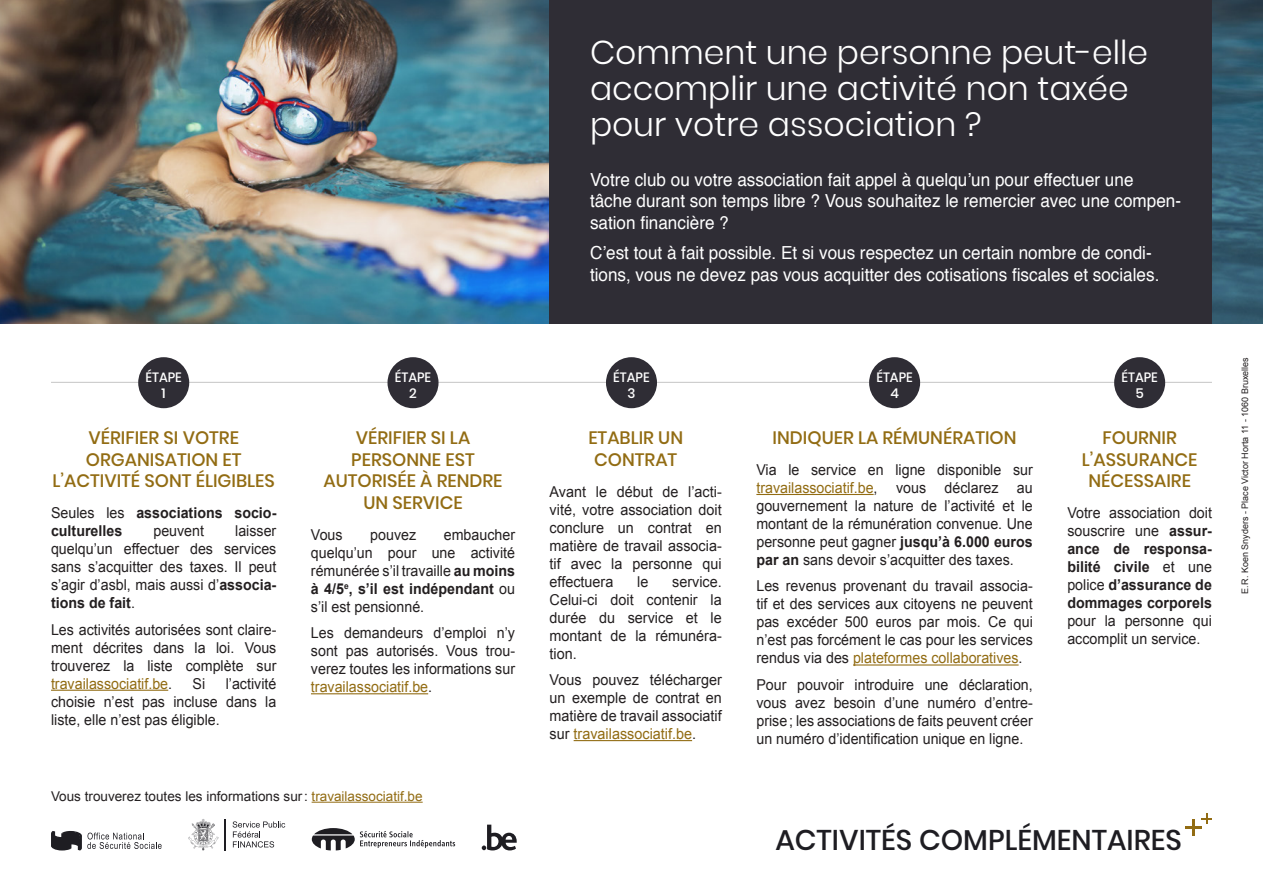
<style>
.page{position:relative;width:1263px;height:893px;background:#fff}
.page>*{position:absolute;margin:0;border:0;box-sizing:border-box;transform-origin:0 0}
.t1{font:300 33px/36px "Poppins";color:#fff}
.t2{font:500 28.5px "Poppins";color:#1e1d22}
.t3{font:18px/21.6px "Helvetica";color:#fff;scale:.95 1}
.t4{font:500 18px/21.6px "Poppins";color:#926c13;text-align:center}
.t5{font:15px/18px "Arial";color:#231f20;text-align:justify;scale:.95 1}
.t6{font:15px/18px "Arial";color:#231f20;text-align:justify;scale:.96 1}
.t7{font:700 15px/18px "Arial";color:#231f20;scale:.95 1}
.t8{font:13.5px "Arial";color:#231f20}
.t9{font:500 13.5px/16.2px "Poppins";color:#fff;text-align:center;scale:.95 1}
.t10{font:9px "Arial";color:#231f20}
.s1{font-weight:400}
.s2{color:#926c13}
.s3{font-weight:700}
</style>
<div class="page">
<img style="left:0;top:0;width:1263px;height:323px">
<hr style="left:51px;top:382px;width:1161px;height:1px;background:#c5c5c5">
<div style="left:550px;top:0;width:662px;height:323px;background:#2f2d35"></div>
<hr style="left:51px;top:690px;width:117px;height:1px;background:#926c13">
<hr style="left:311px;top:693px;width:117px;height:1px;background:#926c13">
<hr style="left:574px;top:740px;width:118px;height:1px;background:#926c13">
<hr style="left:756px;top:494px;width:118px;height:1px;background:#926c13">
<hr style="left:853px;top:664px;width:165px;height:1px;background:#926c13">
<svg style="left:51px;top:831px;width:111px;height:19px"></svg>
<hr style="left:225px;top:819px;width:1px;height:31px;background:#1e1d22">
<svg style="left:188px;top:819px;width:30px;height:31px"></svg>
<svg style="left:233px;top:821px;width:52px;height:26px"></svg>
<svg style="left:312px;top:828px;width:143px;height:22px"></svg>
<svg style="left:482px;top:825px;width:35px;height:25px"></svg>
<hr style="left:312px;top:802px;width:111px;height:1px;background:#926c13">
<hr style="left:1185px;top:826px;width:17px;height:3px;background:#926c13">
<hr style="left:1192px;top:819px;width:3px;height:17px;background:#926c13">
<svg style="left:1202px;top:813px;width:10px;height:11px"></svg>
<div style="left:138px;top:357px;width:51px;height:51px;background:#2f2d35;border-radius:50%"></div>
<div style="left:387px;top:357px;width:51px;height:51px;background:#2f2d35;border-radius:50%"></div>
<div style="left:606px;top:357px;width:51px;height:51px;background:#2f2d35;border-radius:50%"></div>
<div style="left:869px;top:357px;width:51px;height:51px;background:#2f2d35;border-radius:50%"></div>
<div style="left:1114px;top:357px;width:51px;height:51px;background:#2f2d35;border-radius:50%"></div>
<p class="t1" style="left:590px;top:35px;width:560px">Comment une personne peut-elle accomplir une activité non taxée pour votre association ?</p>
<p class="t3" style="left:590px;top:169px;width:624px">Votre club ou votre association fait appel à quelqu’un pour effectuer une<br>tâche durant son temps libre ? Vous souhaitez le remercier avec une compen&shy;sation financière ?</p>
<p class="t3" style="left:590px;top:242px;width:601px">C’est tout à fait possible. Et si vous respectez un certain nombre de condi&shy;tions, vous ne devez pas vous acquitter des cotisations fiscales et sociales.</p>
<p class="t9" style="left:146px;top:369px;width:40px">ÉTAPE<br>1</p>
<p class="t9" style="left:395px;top:369px;width:40px">ÉTAPE<br>2</p>
<p class="t9" style="left:613px;top:369px;width:40px">ÉTAPE<br>3</p>
<p class="t9" style="left:876px;top:369px;width:40px">ÉTAPE<br>4</p>
<p class="t9" style="left:1121px;top:369px;width:40px">ÉTAPE<br>5</p>
<p class="t10" style="left:1239px;top:593px;width:238px;rotate:-90deg">E.R. Koen Snyders - Place Victor Horta 11 - 1060 Bruxelles</p>
<p class="t4" style="left:53px;top:427px;width:224px">VÉRIFIER SI VOTRE<br>ORGANISATION ET<br>L’ACTIVITÉ SONT ÉLIGIBLES</p>
<p class="t7" style="left:51px;top:504px;width:239px"><span class="s1">Seules les</span> associations socio&shy;culturelles</p>
<p class="t4" style="left:323px;top:427px;width:181px">VÉRIFIER SI LA<br>PERSONNE EST<br>AUTORISÉE À RENDRE<br>UN SERVICE</p>
<p class="t5" style="left:311px;top:526px;width:35px">Vous</p>
<p class="t5" style="left:370px;top:526px;width:50px">pouvez</p>
<p class="t4" style="left:773px;top:427px;width:245px">INDIQUER LA RÉMUNÉRATION</p>
<p class="t5" style="left:756px;top:461px;width:292px">Via le service en ligne disponible sur <span class="s2">travailassociatif.be</span>, vous déclarez au gouvernement la nature de l’activité et le montant de la rémunération convenue. Une personne peut gagner <span class="s3">jusqu’à 6.000 euros par an</span> sans devoir s’acquitter des taxes.</p>
<p class="t5" style="left:756px;top:577px;width:292px">Les revenus provenant du travail associa&shy;tif et des services aux citoyens ne peuvent pas excéder 500 euros par mois. Ce qui n’est pas forcément le cas pour les services rendus via des <span class="s2">plateformes collaboratives</span>.</p>
<p class="t5" style="left:756px;top:676px;width:292px">Pour pouvoir introduire une déclaration, vous avez besoin d’une numéro d’entre&shy;prise; les associations de faits peuvent créer un numéro d’identification unique en ligne.</p>
<p class="t4" style="left:1082px;top:427px;width:117px">FOURNIR<br>L’ASSURANCE<br>NÉCESSAIRE</p>
<p class="t5" style="left:1067px;top:504px;width:154px">Votre association doit souscrire une <span class="s3">assur&shy;ance de responsa&shy;bilité civile</span> et une police <span class="s3">d’assurance de dommages corporels </span>pour la personne qui accomplit un service.</p>
<p class="t4" style="left:588px;top:427px;width:96px">ETABLIR UN<br>CONTRAT</p>
<p class="t6" style="left:550px;top:482px;width:181px">Avant le début de l’acti&shy;vité, votre association doit conclure un contrat en matière de travail associa&shy;tif avec la personne qui effectuera</p>
<p class="t5" style="left:51px;top:522px;width:239px;text-indent:184px">laisser quelqu’un effectuer des services sans s’acquitter des taxes. Il peut s’agir d’asbl, mais aussi d’<span class="s3">associa&shy;tions de fait</span>.</p>
<p class="t5" style="left:51px;top:620px;width:239px">Les activités autorisées sont claire&shy;ment décrites dans la loi. Vous trouverez la liste complète sur <span class="s2">travailassociatif.be</span>.</p>
<p class="t5" style="left:153px;top:522px;width:55px">peuvent</p>
<p class="t5" style="left:311px;top:526px;width:216px;text-indent:133px">embaucher quelqu’un pour une activité rémunérée s’il travaille <span class="s3">au moins à 4/5</span><sup>e</sup><span class="s3">, s’il est indépendant</span> ou s’il est pensionné.</p>
<p class="t5" style="left:311px;top:624px;width:216px">Les demandeurs d’emploi n’y sont pas autorisés. Vous trou&shy;verez toutes les informations sur <span class="s2">travailassociatif.be</span>.</p>
<p class="t6" style="left:550px;top:572px;width:181px;text-indent:123px">service.<br>Celui-ci doit contenir la durée du service et le montant de la rémunéra&shy;tion.</p>
<p class="t6" style="left:550px;top:671px;width:181px">Vous pouvez télécharger un exemple de contrat en matière de travail associatif sur <span class="s2">travailassociatif.be</span>.</p>
<p class="t6" style="left:637px;top:572px;width:13px">le</p>
<p class="t5" style="left:193px;top:674px;width:15px">Si</p>
<p class="t5" style="left:51px;top:674px;width:239px;text-indent:175px">l’activité choisie n’est pas incluse dans la liste, elle n’est pas éligible.</p>
<p class="t8" style="left:51px;top:787px;width:373px">Vous trouverez toutes les informations sur: <span class="s2">travailassociatif.be</span></p>
<p class="t2" style="left:775px;top:824px;width:408px">ACTIVITÉS COMPLÉMENTAIRES</p>
</div>
